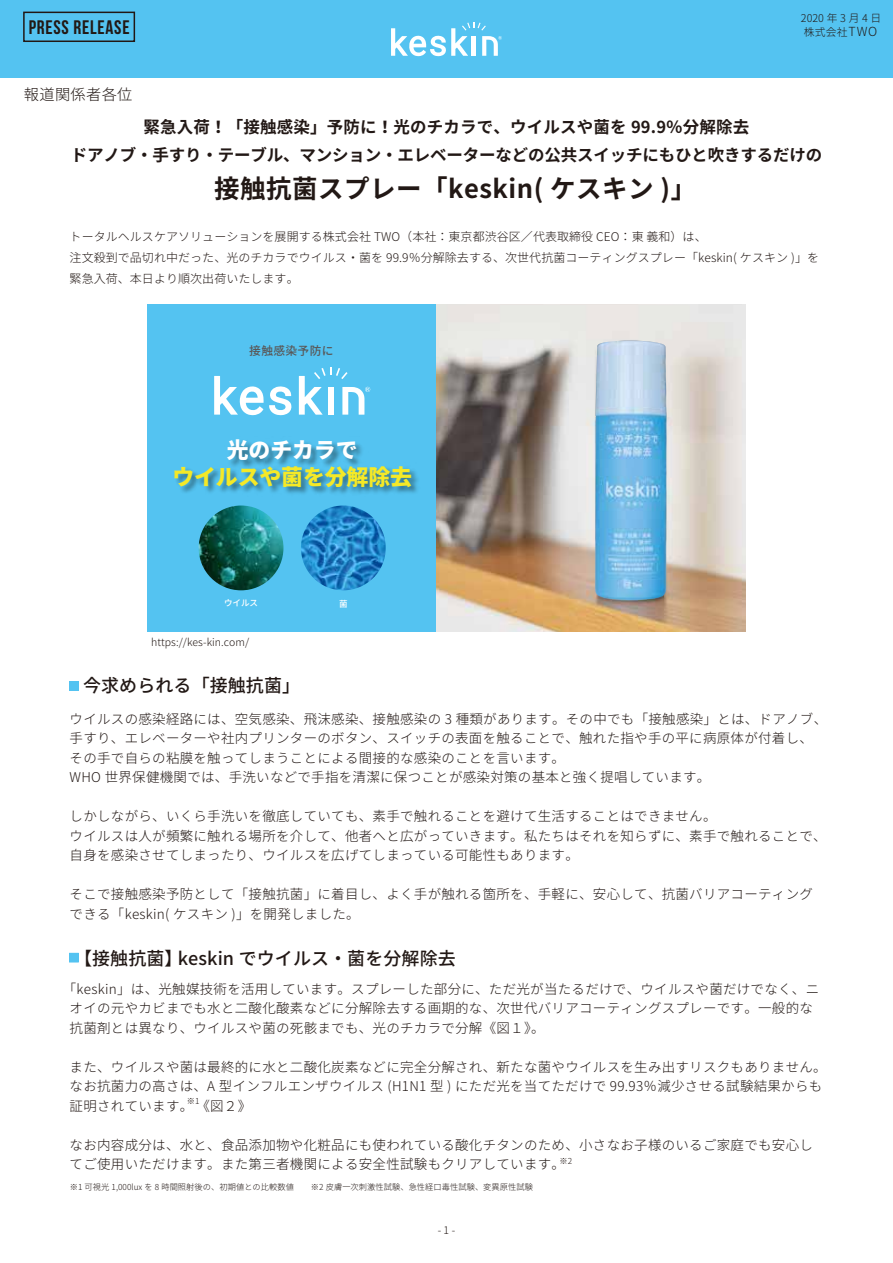
<style>
.page{position:relative;width:893px;height:1263px;background:#fff}
.page>*{position:absolute;margin:0;border:0;box-sizing:border-box;transform-origin:0 0}
.t1{font:700 25.5px "Noto Sans JP";letter-spacing:.02em;color:#221815}
.t2{font:900 21.9px "Noto Sans JP";letter-spacing:-.005em;color:#f5e927}
.t3{font:900 21.9px "Noto Sans JP";letter-spacing:-.005em;color:#fff}
.t4{font:19.5px "Bebas Neue";letter-spacing:.04em;color:#221815}
.t5{font:500 18px "Noto Sans JP";letter-spacing:.005em;color:#221815}
.t6{font:700 16.5px/28.5px "Noto Sans JP";letter-spacing:-.01em;color:#221815;text-align:center}
.t7{font:300 15.3px "Noto Sans JP";letter-spacing:.02em;color:#221815}
.t8{font:300 13.5px/19.5px "Noto Sans JP";letter-spacing:.02em;color:#221815}
.t9{font:300 12px/21px "Noto Sans JP";letter-spacing:.005em;color:#221815}
.t10{font:500 11.7px "Noto Sans JP";letter-spacing:.03em;color:#595757}
.t11{font:300 10.8px/13.8px "Noto Sans JP";letter-spacing:.02em;color:#221815}
.t12{font:300 10.5px "Noto Sans JP";letter-spacing:.005em;color:#221815}
.t13{font:500 8.55px "Noto Sans JP";color:#fff}
.t14{font:300 8.25px "Noto Sans JP";letter-spacing:.005em;color:#221815}
.s1{font-size:12.6px}
</style>
<div class="page">
<img style="left:435px;top:305px;width:311px;height:326px">
<div style="left:147px;top:305px;width:288px;height:326px;background:#54c3f1"></div>
<img style="left:176px;top:441px;width:242px;height:71px">
<svg style="left:214px;top:376px;width:78px;height:39px"></svg>
<svg style="left:299px;top:367px;width:71px;height:48px"></svg>
<img style="left:199px;top:505px;width:84px;height:85px;border-radius:42px">
<img style="left:301px;top:505px;width:85px;height:85px;border-radius:42px">
<img style="left:595px;top:340px;width:71px;height:260px">
<div style="left:0;top:0;width:893px;height:78px;background:#54c3f1"></div>
<svg style="left:391px;top:22px;width:111px;height:34px"></svg>
<svg style="left:72px;top:684px;width:4px;height:4px"></svg>
<svg style="left:72px;top:956px;width:4px;height:3px"></svg>
<div style="left:23px;top:12px;width:112px;height:30px;border:2px solid #221815"></div>
<h3 class="t4" style="left:29px;top:16px;width:102px">PRESS RELEASE</h3>
<p class="t11" style="left:801px;top:11px;width:82px">2020年3月4日株式会社<span class="s1">TWO</span></p>
<p class="t7" style="left:24px;top:86px;width:110px">報道関係者各位</p>
<p class="t6" style="left:71px;top:113px;width:753px">緊急入荷！「接触感染」予防に！光のチカラで、ウイルスや菌を 99.9％分解除去<br>ドアノブ・手すり・テーブル、マンション・エレベーターなどの公共スイッチにもひと吹きするだけの</p>
<h1 class="t1" style="left:214px;top:174px;width:484px">接触抗菌スプレー「keskin( ケスキン )」</h1>
<p class="t9" style="left:70px;top:226px;width:751px">トータルヘルスケアソリューションを展開する株式会社 TWO（本社：東京都渋谷区／代表取締役 CEO：東 義和）は、<br>注文殺到で品切れ中だった、光のチカラでウイルス・菌を 99.9％分解除去する、次世代抗菌コーティングスプレー「keskin( ケスキン )」を緊急入荷、本日より順次出荷いたします。</p>
<p class="t10" style="left:249px;top:344px;width:86px">接触感染予防に</p>
<h2 class="t3" style="left:227px;top:438px;width:132px">光のチカラで</h2>
<h2 class="t2" style="left:172px;top:464px;width:241px">ウイルスや菌を分解除去</h2>
<p class="t13" style="left:224px;top:598px;width:36px">ウイルス</p>
<p class="t13" style="left:339px;top:599px;width:10px">菌</p>
<p class="t12" style="left:151px;top:637px;width:100px">https://kes-kin.com/</p>
<h3 class="t5" style="left:83px;top:676px;width:218px">今求められる「接触抗菌」</h3>
<p class="t8" style="left:70px;top:709px;width:759px">ウイルスの感染経路には、空気感染、飛沫感染、接触感染の 3 種類があります。その中でも「接触感染」とは、ドアノブ、手すり、エレベーターや社内プリンターのボタン、スイッチの表面を触ることで、触れた指や手の平に病原体が付着し、その手で自らの粘膜を触ってしまうことによる間接的な感染のことを言います。<br>WHO 世界保健機関では、手洗いなどで手指を清潔に保つことが感染対策の基本と強く提唱しています。</p>
<p class="t8" style="left:70px;top:807px;width:759px">しかしながら、いくら手洗いを徹底していても、素手で触れることを避けて生活することはできません。<br>ウイルスは人が頻繁に触れる場所を介して、他者へと広がっていきます。私たちはそれを知らずに、素手で触れることで、自身を感染させてしまったり、ウイルスを広げてしまっている可能性もあります。</p>
<p class="t8" style="left:70px;top:885px;width:745px">そこで接触感染予防として「接触抗菌」に着目し、よく手が触れる箇所を、手軽に、安心して、抗菌バリアコーティングできる「keskin( ケスキン )」を開発しました。</p>
<h3 class="t5" style="left:74px;top:948px;width:383px">【接触抗菌】keskin でウイルス・菌を分解除去</h3>
<p class="t8" style="left:70px;top:979px;width:751px;text-indent:-7px">「keskin」は、光触媒技術を活用しています。スプレーした部分に、ただ光が当たるだけで、ウイルスや菌だけでなく、ニオイの元やカビまでも水と二酸化酸素などに分解除去する画期的な、次世代バリアコーティングスプレーです。一般的な抗菌剤とは異なり、ウイルスや菌の死骸までも、光のチカラで分解《図１》。</p>
<p class="t8" style="left:70px;top:1057px;width:759px">また、ウイルスや菌は最終的に水と二酸化炭素などに完全分解され、新たな菌やウイルスを生み出すリスクもありません。なお抗菌力の高さは、A 型インフルエンザウイルス (H1N1 型 ) にただ光を当てただけで 99.93％減少させる試験結果からも証明されています。 《図２》</p>
<p class="t8" style="left:70px;top:1135px;width:745px">なお内容成分は、水と、食品添加物や化粧品にも使われている酸化チタンのため、小さなお子様のいるご家庭でも安心してご使用いただけます。また第三者機関による安全性試験もクリアしています。</p>
<p class="t14" style="left:187px;top:1097px;width:14px">※1</p>
<p class="t14" style="left:559px;top:1156px;width:14px">※2</p>
<p class="t14" style="left:70px;top:1182px;width:226px">※1 可視光 1,000lux を 8 時間照射後の、初期値との比較数値</p>
<p class="t14" style="left:311px;top:1182px;width:224px">※2 皮膚一次刺激性試験、急性経口毒性試験、変異原性試験</p>
<p class="t12" style="left:438px;top:1224px;width:19px">- 1 -</p>
</div>
